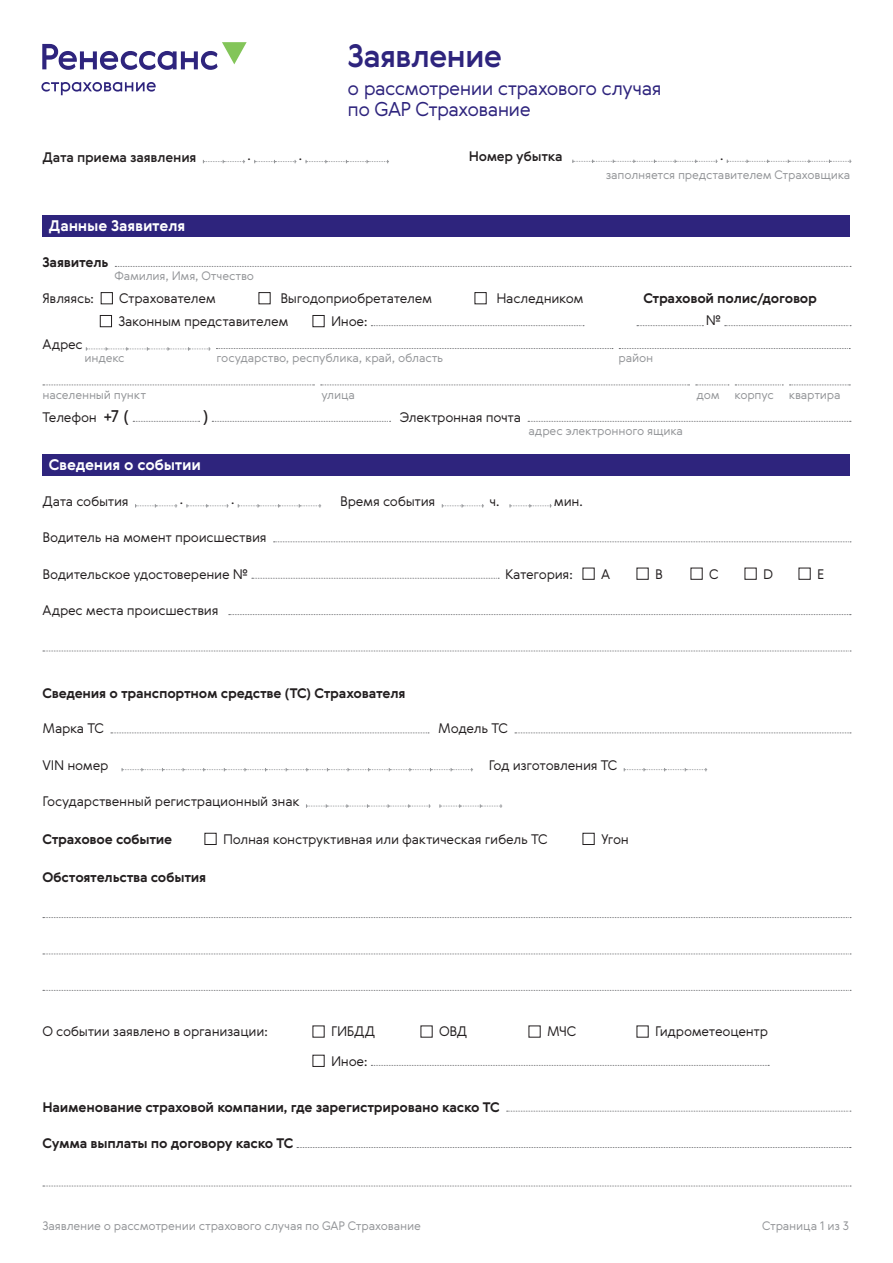
<style>
.page{position:relative;width:893px;height:1263px;background:#fff}
.page>*{position:absolute;margin:0;border:0;box-sizing:border-box;transform-origin:0 0}
.t1{font:500 31.5px "Gerbera";letter-spacing:-.03em;color:#2e247d}
.t2{font:300 19.5px/21px "Gerbera";letter-spacing:-.035em;color:#2e247d}
.t3{font:16.5px "Gerbera";color:#231f20}
.t4{font:700 15px "Gerbera";letter-spacing:-.01em;color:#fff}
.t5{font:300 13.5px "Gerbera";letter-spacing:-.02em;color:#231f20}
.t6{font:700 13.5px "Gerbera";letter-spacing:-.02em;color:#231f20}
.t7{font:500 13.5px "Gerbera";letter-spacing:-.02em;color:#231f20}
.t8{font:300 12px "Gerbera";letter-spacing:-.015em;color:#939598}
.s1{font-weight:400;font-size:16.5px}
</style>
<div class="page">
<div style="left:43px;top:215px;width:807px;height:22px;background:#2e247d"></div>
<div style="left:43px;top:455px;width:807px;height:21px;background:#2e247d"></div>
<svg style="left:572px;top:160px;width:145px;height:3px"></svg>
<svg style="left:727px;top:160px;width:124px;height:3px"></svg>
<svg style="left:115px;top:266px;width:736px;height:1px"></svg>
<div style="left:101px;top:292px;width:12px;height:12px;border:1px solid #231f20"></div>
<div style="left:259px;top:292px;width:12px;height:12px;border:1px solid #231f20"></div>
<div style="left:475px;top:292px;width:12px;height:12px;border:1px solid #231f20"></div>
<div style="left:100px;top:315px;width:12px;height:12px;border:1px solid #231f20"></div>
<div style="left:313px;top:315px;width:12px;height:12px;border:1px solid #231f20"></div>
<svg style="left:371px;top:325px;width:213px;height:1px"></svg>
<svg style="left:637px;top:325px;width:66px;height:1px"></svg>
<svg style="left:725px;top:325px;width:126px;height:1px"></svg>
<svg style="left:86px;top:347px;width:124px;height:4px"></svg>
<svg style="left:216px;top:348px;width:397px;height:1px"></svg>
<svg style="left:619px;top:348px;width:231px;height:1px"></svg>
<svg style="left:43px;top:385px;width:271px;height:1px"></svg>
<svg style="left:321px;top:385px;width:368px;height:1px"></svg>
<svg style="left:696px;top:385px;width:33px;height:1px"></svg>
<svg style="left:735px;top:385px;width:48px;height:1px"></svg>
<svg style="left:789px;top:385px;width:61px;height:1px"></svg>
<svg style="left:133px;top:421px;width:67px;height:1px"></svg>
<svg style="left:212px;top:421px;width:179px;height:1px"></svg>
<svg style="left:528px;top:421px;width:323px;height:1px"></svg>
<svg style="left:135px;top:504px;width:42px;height:3px"></svg>
<svg style="left:187px;top:504px;width:41px;height:3px"></svg>
<svg style="left:238px;top:504px;width:83px;height:3px"></svg>
<svg style="left:442px;top:504px;width:42px;height:3px"></svg>
<svg style="left:510px;top:504px;width:41px;height:3px"></svg>
<svg style="left:274px;top:541px;width:577px;height:1px"></svg>
<svg style="left:252px;top:578px;width:247px;height:1px"></svg>
<div style="left:583px;top:568px;width:12px;height:12px;border:1px solid #231f20"></div>
<div style="left:637px;top:568px;width:12px;height:12px;border:1px solid #231f20"></div>
<div style="left:691px;top:568px;width:12px;height:12px;border:1px solid #231f20"></div>
<div style="left:745px;top:568px;width:12px;height:12px;border:1px solid #231f20"></div>
<div style="left:799px;top:568px;width:12px;height:12px;border:1px solid #231f20"></div>
<svg style="left:229px;top:614px;width:622px;height:1px"></svg>
<svg style="left:43px;top:651px;width:808px;height:1px"></svg>
<svg style="left:111px;top:732px;width:318px;height:1px"></svg>
<svg style="left:515px;top:732px;width:336px;height:1px"></svg>
<svg style="left:122px;top:768px;width:351px;height:3px"></svg>
<svg style="left:624px;top:768px;width:83px;height:3px"></svg>
<svg style="left:306px;top:804px;width:124px;height:4px"></svg>
<svg style="left:440px;top:804px;width:62px;height:4px"></svg>
<div style="left:205px;top:833px;width:12px;height:12px;border:1px solid #231f20"></div>
<div style="left:583px;top:833px;width:12px;height:12px;border:1px solid #231f20"></div>
<svg style="left:43px;top:917px;width:808px;height:1px"></svg>
<svg style="left:43px;top:953px;width:808px;height:1px"></svg>
<svg style="left:43px;top:990px;width:808px;height:1px"></svg>
<div style="left:313px;top:1055px;width:12px;height:12px;border:1px solid #231f20"></div>
<svg style="left:371px;top:1065px;width:398px;height:1px"></svg>
<svg style="left:507px;top:1111px;width:344px;height:1px"></svg>
<svg style="left:297px;top:1147px;width:554px;height:1px"></svg>
<svg style="left:43px;top:1186px;width:808px;height:1px"></svg>
<svg style="left:203px;top:160px;width:42px;height:3px"></svg>
<svg style="left:254px;top:160px;width:42px;height:3px"></svg>
<svg style="left:306px;top:160px;width:83px;height:3px"></svg>
<svg style="left:41px;top:82px;width:115px;height:13px"></svg>
<svg style="left:42px;top:42px;width:205px;height:28px"></svg>
<p class="t7" style="left:43px;top:148px;width:156px">Дата приема заявления</p>
<p class="t5" style="left:247px;top:146px;width:5px">.</p>
<p class="t5" style="left:299px;top:146px;width:5px">.</p>
<h1 class="t1" style="left:348px;top:35px;width:156px">Заявление</h1>
<h2 class="t2" style="left:348px;top:77px;width:315px">о рассмотрении страхового случая по GAP Страхование</h2>
<p class="t7" style="left:469px;top:147px;width:95px">Номер убытка</p>
<p class="t5" style="left:720px;top:146px;width:5px">.</p>
<p class="t8" style="left:606px;top:167px;width:246px">заполняется представителем Страховщика</p>
<p class="t4" style="left:49px;top:216px;width:138px">Данные Заявителя</p>
<p class="t6" style="left:43px;top:253px;width:67px">Заявитель</p>
<p class="t8" style="left:115px;top:268px;width:141px">Фамилия, Имя, Отчество</p>
<p class="t5" style="left:43px;top:289px;width:53px">Являясь:</p>
<p class="t5" style="left:119px;top:289px;width:98px">Страхователем</p>
<p class="t5" style="left:280px;top:289px;width:153px">Выгодоприобретателем</p>
<p class="t5" style="left:496px;top:289px;width:89px">Наследником</p>
<p class="t6" style="left:643px;top:289px;width:175px">Страховой полис/договор</p>
<p class="t5" style="left:118px;top:312px;width:172px">Законным представителем</p>
<p class="t5" style="left:331px;top:312px;width:38px">Иное:</p>
<p class="t5" style="left:706px;top:311px;width:17px">№</p>
<p class="t5" style="left:43px;top:335px;width:42px">Адрес</p>
<p class="t8" style="left:85px;top:350px;width:42px">индекс</p>
<p class="t8" style="left:217px;top:350px;width:228px">государство, республика, край, область</p>
<p class="t8" style="left:619px;top:350px;width:36px">район</p>
<p class="t8" style="left:43px;top:386px;width:105px">населенный пункт</p>
<p class="t8" style="left:322px;top:386px;width:35px">улица</p>
<p class="t8" style="left:697px;top:386px;width:146px">дом корпус квартира</p>
<p class="t5" style="left:43px;top:408px;width:88px">Телефон <span class="s1">+7 (</span></p>
<p class="t3" style="left:203px;top:404px;width:7px">)</p>
<p class="t5" style="left:400px;top:408px;width:123px">Электронная почта</p>
<p class="t8" style="left:529px;top:423px;width:156px">адрес электронного ящика</p>
<p class="t4" style="left:49px;top:455px;width:154px">Сведения о событии</p>
<p class="t5" style="left:43px;top:492px;width:88px">Дата события</p>
<p class="t5" style="left:179px;top:490px;width:5px">.</p>
<p class="t5" style="left:231px;top:490px;width:5px">.</p>
<p class="t5" style="left:340px;top:492px;width:97px">Время события</p>
<p class="t5" style="left:489px;top:492px;width:12px">ч.</p>
<p class="t5" style="left:554px;top:492px;width:31px">мин.</p>
<p class="t5" style="left:43px;top:528px;width:226px">Водитель на момент происшествия</p>
<p class="t5" style="left:43px;top:565px;width:207px">Водительское удостоверение №</p>
<p class="t5" style="left:505px;top:565px;width:70px">Категория:</p>
<p class="t5" style="left:601px;top:565px;width:11px">A</p>
<p class="t5" style="left:655px;top:565px;width:9px">B</p>
<p class="t5" style="left:709px;top:565px;width:11px">C</p>
<p class="t5" style="left:763px;top:565px;width:11px">D</p>
<p class="t5" style="left:817px;top:565px;width:9px">E</p>
<p class="t5" style="left:43px;top:601px;width:178px">Адрес места происшествия</p>
<p class="t6" style="left:43px;top:684px;width:364px">Сведения о транспортном средстве (ТС) Страхователя</p>
<p class="t5" style="left:43px;top:719px;width:63px">Марка ТС</p>
<p class="t5" style="left:438px;top:719px;width:71px">Модель ТС</p>
<p class="t5" style="left:43px;top:756px;width:67px">VIN номер</p>
<p class="t5" style="left:489px;top:756px;width:130px">Год изготовления ТС</p>
<p class="t5" style="left:43px;top:792px;width:259px">Государственный регистрационный знак</p>
<p class="t6" style="left:43px;top:830px;width:131px">Страховое событие</p>
<p class="t5" style="left:223px;top:830px;width:326px">Полная конструктивная или фактическая гибель ТС</p>
<p class="t5" style="left:601px;top:830px;width:29px">Угон</p>
<p class="t6" style="left:43px;top:867px;width:165px">Обстоятельства события</p>
<p class="t5" style="left:43px;top:1022px;width:227px">О событии заявлено в организации:</p>
<p class="t5" style="left:331px;top:1022px;width:46px">ГИБДД</p>
<p class="t5" style="left:439px;top:1022px;width:30px">ОВД</p>
<p class="t5" style="left:547px;top:1022px;width:31px">МЧС</p>
<p class="t5" style="left:655px;top:1022px;width:115px">Гидрометеоцентр</p>
<p class="t5" style="left:331px;top:1052px;width:38px">Иное:</p>
<p class="t6" style="left:43px;top:1097px;width:459px">Наименование страховой компании, где зарегистрировано каско ТС</p>
<p class="t6" style="left:43px;top:1134px;width:252px">Сумма выплаты по договору каско ТС</p>
<p class="t8" style="left:43px;top:1218px;width:380px">Заявление о рассмотрении страхового случая по GAP Страхование</p>
<p class="t8" style="left:762px;top:1218px;width:89px">Страница 1 из 3</p>
</div>
